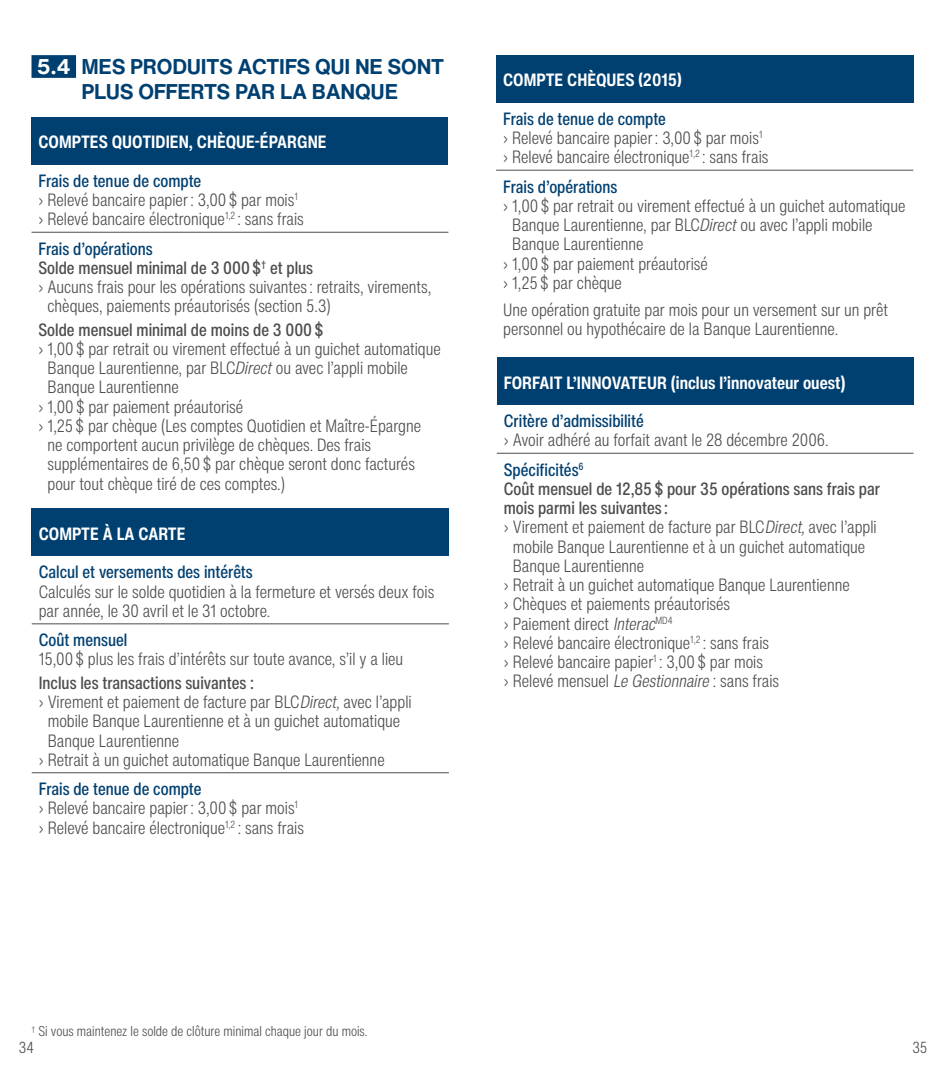
<style>
.page{position:relative;width:945px;height:1071px;background:#fff}
.page>*{position:absolute;margin:0;border:0;box-sizing:border-box;transform-origin:0 0}
.t1{font:700 21px/25.2px "Helvetica Now Text";letter-spacing:-.01em;color:#004071;text-align:center}
.t2{font:300 condensed 17.5px/19.2px "Helvetica Now Text";color:#4d4d4f}
.t3{font:500 condensed 17.5px "Helvetica Now Text";color:#4d4d4f}
.t4{font:700 condensed 17.5px "Helvetica Now Text";color:#fff}
.t5{font:500 condensed 17.5px "Helvetica Now Text";color:#004071}
.t6{font:300 condensed 15.75px "Helvetica Now Text";color:#4d4d4f}
.t7{font:300 condensed 14px "Helvetica Now Text";color:#4d4d4f}
.s1{color:#fff}
.s2{font-weight:500;color:#004071}
.s3{font-style:italic}
</style>
<div class="page">
<div style="left:32px;top:55px;width:44px;height:23px;background:#004071"></div>
<div style="left:32px;top:117px;width:416px;height:47px;background:#004071"></div>
<hr style="left:32px;top:232px;width:416px;height:1px;background:#4d4d4f">
<div style="left:497px;top:357px;width:417px;height:48px;background:#004071"></div>
<hr style="left:497px;top:453px;width:417px;height:1px;background:#4d4d4f">
<div style="left:32px;top:509px;width:417px;height:47px;background:#004071"></div>
<hr style="left:32px;top:624px;width:417px;height:1px;background:#4d4d4f">
<hr style="left:32px;top:772px;width:417px;height:1px;background:#4d4d4f">
<div style="left:496px;top:55px;width:417px;height:47px;background:#004071"></div>
<hr style="left:496px;top:170px;width:417px;height:1px;background:#4d4d4f">
<p class="t1" style="left:37px;top:53px;width:409px"><span class="s1">5.4</span> MES PRODUITS ACTIFS QUI NE SONT<br>PLUS OFFERTS PAR LA BANQUE</p>
<p class="t4" style="left:39px;top:131px;width:290px">COMPTES QUOTIDIEN, CHÈQUE-ÉPARGNE</p>
<p class="t2" style="left:38px;top:171px;width:267px"><span class="s2">Frais de tenue de compte<br></span>› Relevé bancaire papier : 3,00 $ par mois<sup>1 </sup>› Relevé bancaire électronique<sup>1,2</sup> : sans frais</p>
<p class="t5" style="left:39px;top:237px;width:116px">Frais d’opérations</p>
<p class="t3" style="left:39px;top:256px;width:276px">Solde mensuel minimal de 3 000 $<sup>†</sup> et plus</p>
<p class="t2" style="left:39px;top:277px;width:394px">› Aucuns frais pour les opérations suivantes : retraits, virements,</p>
<p class="t2" style="left:47px;top:296px;width:285px">chèques, paiements préautorisés (section 5.3)</p>
<p class="t3" style="left:39px;top:318px;width:286px">Solde mensuel minimal de moins de 3 000 $</p>
<p class="t2" style="left:39px;top:339px;width:404px">› 1,00 $ par retrait ou virement effectué à un guichet automatique</p>
<p class="t2" style="left:47px;top:358px;width:362px">Banque Laurentienne, par BLC<span class="s3">Direct</span> ou avec l’appli mobile</p>
<p class="t2" style="left:47px;top:378px;width:133px">Banque Laurentienne</p>
<p class="t2" style="left:39px;top:397px;width:206px">› 1,00 $ par paiement préautorisé</p>
<p class="t2" style="left:39px;top:416px;width:384px">› 1,25 $ par chèque (Les comptes Quotidien et Maître-Épargne</p>
<p class="t2" style="left:47px;top:435px;width:325px">ne comportent aucun privilège de chèques. Des frais</p>
<p class="t2" style="left:47px;top:455px;width:369px">supplémentaires de 6,50 $ par chèque seront donc facturés</p>
<p class="t2" style="left:47px;top:474px;width:239px">pour tout chèque tiré de ces comptes.)</p>
<p class="t4" style="left:39px;top:522px;width:148px">COMPTE À LA CARTE</p>
<p class="t5" style="left:39px;top:561px;width:216px">Calcul et versements des intérêts</p>
<p class="t2" style="left:39px;top:582px;width:397px">Calculés sur le solde quotidien à la fermeture et versés deux fois par année, le 30 avril et le 31 octobre.</p>
<p class="t5" style="left:39px;top:628px;width:90px">Coût mensuel</p>
<p class="t2" style="left:39px;top:650px;width:366px">15,00 $ plus les frais d’intérêts sur toute avance, s’il y a lieu</p>
<p class="t3" style="left:39px;top:671px;width:217px">Inclus les transactions suivantes :</p>
<p class="t2" style="left:39px;top:692px;width:374px">› Virement et paiement de facture par BLC<span class="s3">Direct,</span>avec l’appli</p>
<p class="t2" style="left:48px;top:711px;width:354px">mobile Banque Laurentienne et à un guichet automatique</p>
<p class="t2" style="left:48px;top:731px;width:133px">Banque Laurentienne</p>
<p class="t2" style="left:39px;top:750px;width:348px">› Retrait à un guichet automatique Banque Laurentienne</p>
<p class="t2" style="left:39px;top:779px;width:267px"><span class="s2">Frais de tenue de compte<br></span>› Relevé bancaire papier : 3,00 $ par mois<sup>1 </sup>› Relevé bancaire électronique<sup>1,2</sup> : sans frais</p>
<p class="t4" style="left:503px;top:69px;width:180px">COMPTE CHÈQUES (2015)</p>
<p class="t2" style="left:503px;top:109px;width:267px"><span class="s2">Frais de tenue de compte<br></span>› Relevé bancaire papier : 3,00 $ par mois<sup>1 </sup>› Relevé bancaire électronique<sup>1,2</sup> : sans frais</p>
<p class="t5" style="left:503px;top:175px;width:116px">Frais d’opérations</p>
<p class="t2" style="left:503px;top:196px;width:404px">› 1,00 $ par retrait ou virement effectué à un guichet automatique</p>
<p class="t2" style="left:512px;top:215px;width:362px">Banque Laurentienne, par BLC<span class="s3">Direct</span> ou avec l’appli mobile</p>
<p class="t2" style="left:512px;top:234px;width:133px">Banque Laurentienne</p>
<p class="t2" style="left:503px;top:254px;width:206px">› 1,00 $ par paiement préautorisé</p>
<p class="t2" style="left:503px;top:273px;width:120px">› 1,25 $ par chèque</p>
<p class="t2" style="left:503px;top:300px;width:386px">Une opération gratuite par mois pour un versement sur un prêt personnel ou hypothécaire de la Banque Laurentienne.</p>
<p class="t4" style="left:504px;top:371px;width:343px">FORFAIT L’INNOVATEUR (inclus l’innovateur ouest)</p>
<p class="t5" style="left:504px;top:409px;width:142px">Critère d’admissibilité</p>
<p class="t2" style="left:504px;top:425px;width:327px;line-height:29.4px">› Avoir adhéré au forfait avant le 28 décembre 2006.<br><span class="s2">Spécificités</span><sup>6</sup></p>
<p class="t3" style="left:504px;top:477px;width:378px">Coût mensuel de 12,85 $ pour 35 opérations sans frais par</p>
<p class="t3" style="left:504px;top:496px;width:166px">mois parmi les suivantes :</p>
<p class="t2" style="left:504px;top:517px;width:374px">› Virement et paiement de facture par BLC<span class="s3">Direct,</span>avec l’appli</p>
<p class="t2" style="left:513px;top:537px;width:354px">mobile Banque Laurentienne et à un guichet automatique</p>
<p class="t2" style="left:513px;top:556px;width:133px">Banque Laurentienne</p>
<p class="t2" style="left:504px;top:575px;width:347px">› Retrait à un guichet automatique Banque Laurentienne</p>
<p class="t2" style="left:504px;top:594px;width:228px">› Chèques et paiements préautorisés</p>
<p class="t2" style="left:504px;top:614px;width:170px">› Paiement direct <span class="s3">Interac</span><sup>MD4</sup></p>
<p class="t2" style="left:504px;top:633px;width:267px">› Relevé bancaire électronique<sup>1,2</sup> : sans frais</p>
<p class="t2" style="left:504px;top:652px;width:261px">› Relevé bancaire papier<sup>1</sup> : 3,00 $ par mois</p>
<p class="t2" style="left:504px;top:671px;width:277px">› Relevé mensuel <span class="s3">LeGestionnaire</span>: sans frais</p>
<p class="t7" style="left:32px;top:1022px;width:338px"><sup>†</sup> Si vous maintenez le solde de clôture minimal chaque jour du mois.</p>
<p class="t6" style="left:19px;top:1037px;width:17px">34</p>
<p class="t6" style="left:912px;top:1037px;width:16px">35</p>
</div>
